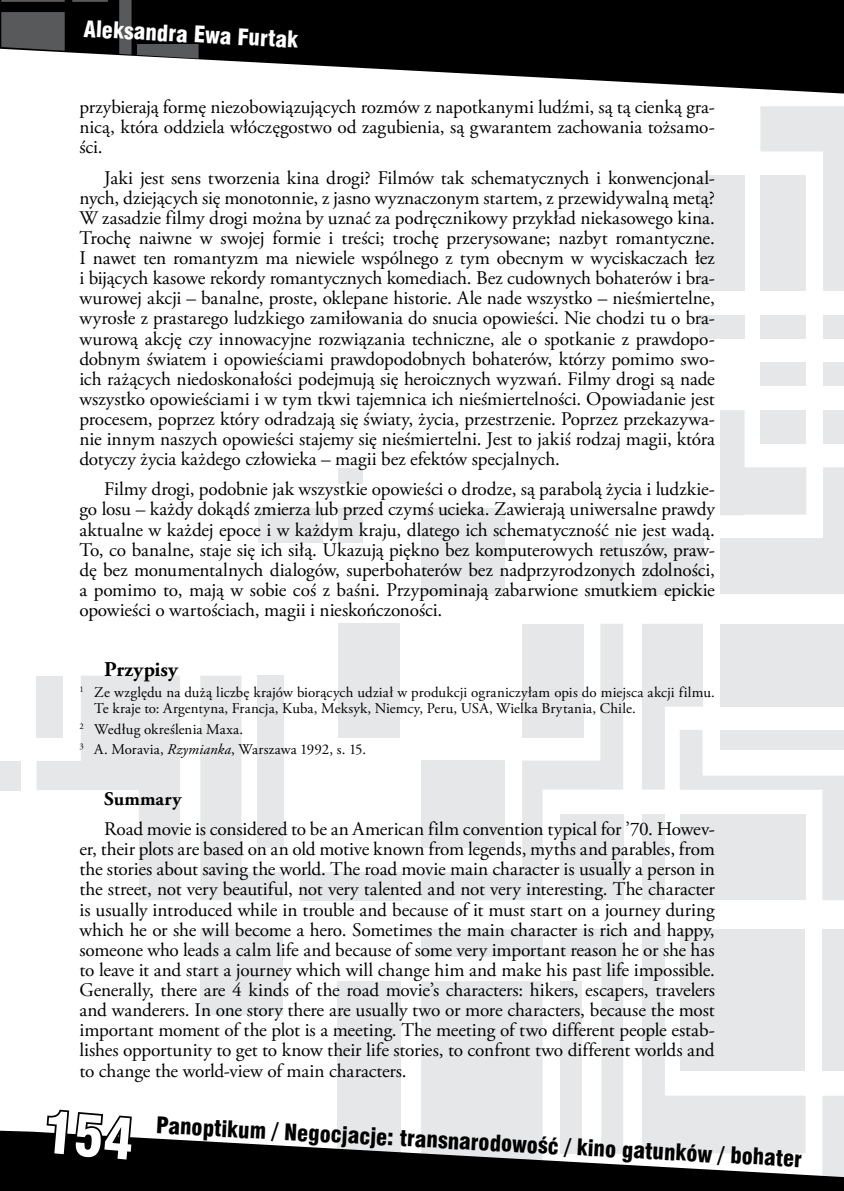
<style>
.page{position:relative;width:844px;height:1191px;background:#fff}
.page>*{position:absolute;margin:0;border:0;box-sizing:border-box;transform-origin:0 0}
.t1{font:21px "Swis 721 Blk Cn PL";color:#000}
.t2{font:21px "Swis 721 Blk Cn PL";color:#fff}
.t3{font:700 21px "Adobe Garamond Pro";letter-spacing:.005em;color:#000}
.t4{font:19.25px/20.1px "Adobe Garamond Pro";letter-spacing:-.005em;color:#000;text-align:justify}
.t5{font:700 19.25px "Adobe Garamond Pro";letter-spacing:.01em;color:#000}
.t6{font:14.88px/15.8px "Adobe Garamond Pro";letter-spacing:.01em;color:#000}
.s1{font-style:italic}
</style>
<div class="page">
<div style="left:698px;top:175px;width:46px;height:116px;background:#e6e7e8"></div>
<div style="left:822px;top:315px;width:21px;height:23px;background:#e6e7e8"></div>
<div style="left:760px;top:315px;width:46px;height:23px;background:#e6e7e8"></div>
<div style="left:698px;top:315px;width:46px;height:23px;background:#e6e7e8"></div>
<div style="left:822px;top:362px;width:21px;height:24px;background:#e6e7e8"></div>
<div style="left:760px;top:362px;width:46px;height:24px;background:#e6e7e8"></div>
<div style="left:600px;top:538px;width:23px;height:56px;background:#e6e7e8"></div>
<div style="left:641px;top:538px;width:62px;height:56px;background:#e6e7e8"></div>
<div style="left:300px;top:872px;width:101px;height:28px;background:#e6e7e8"></div>
<div style="left:0;top:761px;width:20px;height:29px;background:#e6e7e8"></div>
<div style="left:338px;top:981px;width:63px;height:210px;background:#e6e7e8"></div>
<div style="left:200px;top:929px;width:83px;height:85px;background:#e6e7e8"></div>
<div style="left:421px;top:508px;width:84px;height:86px;background:#e6e7e8"></div>
<div style="left:258px;top:508px;width:64px;height:34px;background:#e6e7e8"></div>
<div style="left:338px;top:508px;width:25px;height:34px;background:#e6e7e8"></div>
<div style="left:338px;top:468px;width:25px;height:15px;background:#e6e7e8"></div>
<div style="left:338px;top:623px;width:61px;height:114px;background:#e6e7e8"></div>
<svg style="left:760px;top:106px;width:83px;height:185px"></svg>
<svg style="left:642px;top:624px;width:201px;height:276px"></svg>
<svg style="left:421px;top:624px;width:202px;height:276px;fill:#e6e7e8"></svg>
<svg style="left:642px;top:929px;width:201px;height:201px"></svg>
<svg style="left:200px;top:675px;width:84px;height:225px"></svg>
<svg style="left:37px;top:675px;width:143px;height:225px"></svg>
<svg style="left:421px;top:929px;width:202px;height:201px"></svg>
<svg style="left:720px;top:410px;width:123px;height:184px"></svg>
<svg style="left:194px;top:0;width:649px;height:94px;fill:#000"></svg>
<svg style="left:0;top:0;width:198px;height:59px;background:#333334"></svg>
<svg style="left:0;top:1130px;width:843px;height:61px;fill:#000"></svg>
<svg style="left:45px;top:1109px;width:90px;height:54px"></svg>
<p class="t2" style="left:85px;top:15px;width:216px;rotate:3deg">Aleksandra Ewa Furtak</p>
<p class="t4" style="left:79px;top:98px;width:636px">przybierają formę niezobowiązujących rozmów z napotkanymi ludźmi, są tą cienką gra&shy;nicą, która oddziela włóczęgostwo od zagubienia, są gwarantem zachowania tożsamo&shy;ści.</p>
<p class="t4" style="left:79px;top:168px;width:637px;text-indent:25px">Jaki jest sens tworzenia kina drogi? Filmów tak schematycznych i konwencjonal&shy;nych, dziejących się monotonnie, z jasno wyznaczonym startem, z przewidywalną metą?<br>W zasadzie filmy drogi można by uznać za podręcznikowy przykład niekasowego kina.<br>Trochę naiwne w swojej formie i treści; trochę przerysowane; nazbyt romantyczne.<br>I nawet ten romantyzm ma niewiele wspólnego z tym obecnym w wyciskaczach łez i bijących kasowe rekordy romantycznych komediach. Bez cudownych bohaterów i bra&shy;wurowej akcji – banalne, proste, oklepane historie. Ale nade wszystko – nieśmiertelne, wyrosłe z prastarego ludzkiego zamiłowania do snucia opowieści. Nie chodzi tu o bra&shy;wurową akcję czy innowacyjne rozwiązania techniczne, ale o spotkanie z prawdopo&shy;dobnym światem i opowieściami prawdopodobnych bohaterów, którzy pomimo swo&shy;ich rażących niedoskonałości podejmują się heroicznych wyzwań. Filmy drogi są nade wszystko opowieściami i w tym tkwi tajemnica ich nieśmiertelności. Opowiadanie jest procesem, poprzez który odradzają się światy, życia, przestrzenie. Poprzez przekazywa&shy;nie innym naszych opowieści stajemy się nieśmiertelni. Jest to jakiś rodzaj magii, która dotyczy życia każdego człowieka – magii bez efektów specjalnych.</p>
<p class="t4" style="left:79px;top:480px;width:637px;text-indent:25px">Filmy drogi, podobnie jak wszystkie opowieści o drodze, są parabolą życia i ludzkie&shy;go losu – każdy dokądś zmierza lub przed czymś ucieka. Zawierają uniwersalne prawdy aktualne w każdej epoce i w każdym kraju, dlatego ich schematyczność nie jest wadą.<br>To, co banalne, staje się ich siłą. Ukazują piękno bez komputerowych retuszów, praw&shy;dę bez monumentalnych dialogów, superbohaterów bez nadprzyrodzonych zdolności, a pomimo to, mają w sobie coś z baśni. Przypominają zabarwione smutkiem epickie opowieści o wartościach, magii i nieskończoności.</p>
<p class="t3" style="left:104px;top:657px;width:75px">Przypisy</p>
<p class="t6" style="left:94px;top:685px;width:621px;text-indent:-15px"><sup>1</sup> Ze względu na dużą liczbę krajów biorących udział w produkcji ograniczyłam opis do miejsca akcji filmu.<br>Te kraje to: Argentyna, Francja, Kuba, Meksyk, Niemcy, Peru, USA, Wielka Brytania, Chile.</p>
<p class="t6" style="left:79px;top:719px;width:288px;line-height:20.7px"><sup>2</sup> Według określenia Maxa.<br><sup>3</sup> A. Moravia, <span class="s1">Rzymianka</span>, Warszawa 1992, s. 15.</p>
<p class="t5" style="left:104px;top:787px;width:79px">Summary</p>
<p class="t4" style="left:79px;top:819px;width:637px;text-indent:25px">Road movie is considered to be an American film convention typical for ’70. Howev&shy;er, their plots are based on an old motive known from legends, myths and parables, from the stories about saving the world. The road movie main character is usually a person in the street, not very beautiful, not very talented and not very interesting. The character is usually introduced while in trouble and because of it must start on a journey during which he or she will become a hero. Sometimes the main character is rich and happy, someone who leads a calm life and because of some very important reason he or she has to leave it and start a journey which will change him and make his past life impossible.<br>Generally, there are 4 kinds of the road movie’s characters: hikers, escapers, travelers and wanderers. In one story there are usually two or more characters, because the most important moment of the plot is a meeting. The meeting of two different people estab&shy;lishes opportunity to get to know their life stories, to confront two different worlds and to change the world-view of main characters.</p>
<p class="t1" style="left:157px;top:1111px;width:648px;rotate:3deg">Panoptikum / Negocjacje: transnarodowość / kino gatunków / bohater</p>
</div>
